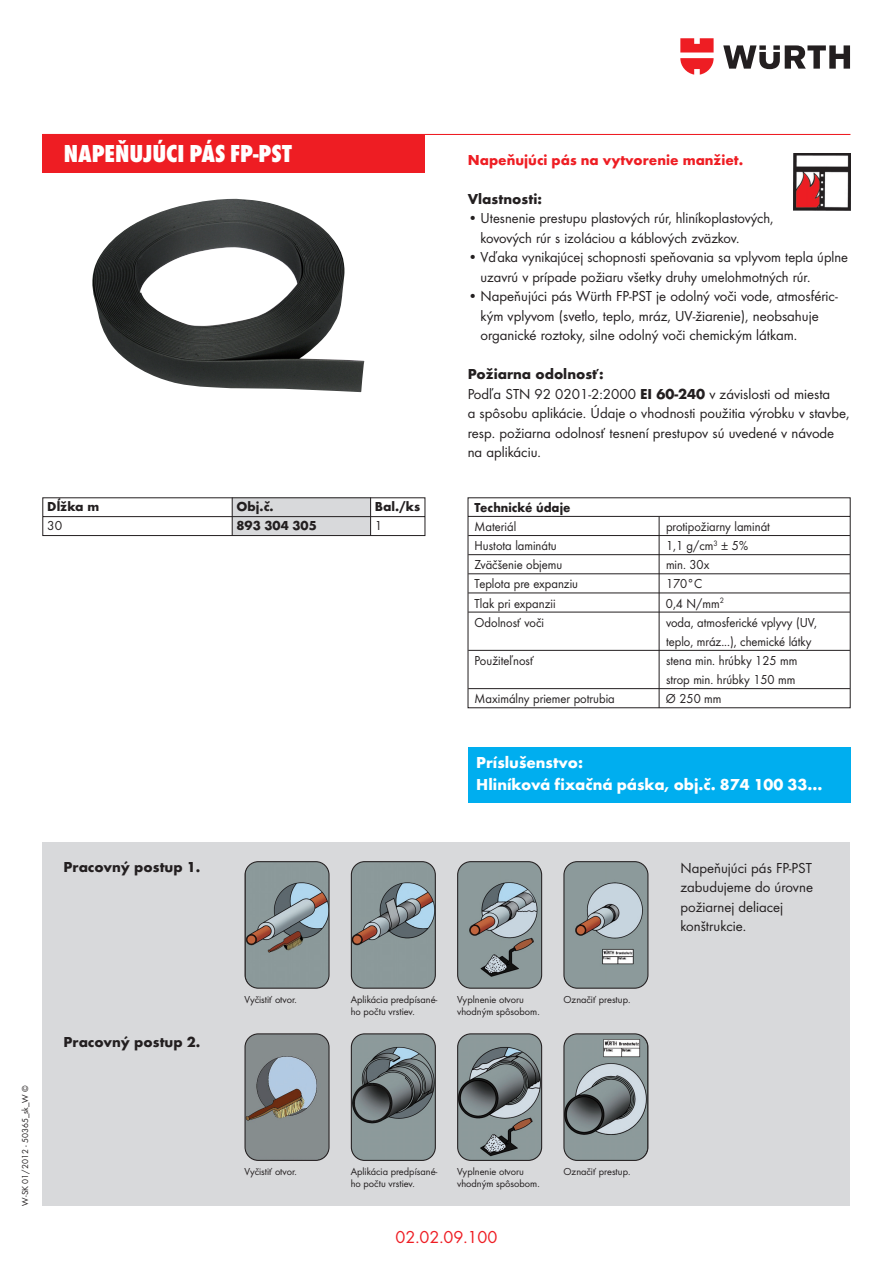
<style>
.page{position:relative;width:893px;height:1263px;background:#fff}
.page>*{position:absolute;margin:0;border:0;box-sizing:border-box;transform-origin:0 0}
.t1{font:800 condensed 25.5px "Wuerth";color:#fff}
.t2{font:18px "Wuerth";color:#ee1d23}
.t3{font:700 16.5px/21.8px "Wuerth";color:#fff}
.t4{font:15px/19.5px "Wuerth";color:#231f20}
.t5{font:700 15px "Wuerth";color:#231f20}
.t6{font:700 15px "Wuerth";color:#ee1d23}
.t7{font:13.5px/19.2px "Wuerth";color:#231f20;scale:.95 1}
.t8{font:700 13.5px "Wuerth";color:#231f20}
.t9{font:700 13.5px "Wuerth";color:#231f20;scale:.95 1}
.t10{font:13.5px "Wuerth";color:#231f20}
.t11{font:10.5px/12px "Wuerth";color:#231f20}
.t12{font:9px "Wuerth";color:#231f20}
.s1{font-weight:700}
</style>
<div class="page">
<svg style="left:723px;top:45px;width:127px;height:24px"></svg>
<svg style="left:680px;top:38px;width:34px;height:37px"></svg>
<hr style="left:43px;top:134px;width:807px;height:1px;background:#ee1d23">
<div style="left:43px;top:134px;width:382px;height:38px;background:#ee1d23"></div>
<div style="left:43px;top:842px;width:807px;height:363px;background:#d8d9db"></div>
<img style="left:92px;top:198px;width:272px;height:194px">
<svg style="left:42px;top:497px;width:383px;height:39px"></svg>
<hr style="left:232px;top:497px;width:1px;height:39px;background:#231f20">
<hr style="left:370px;top:497px;width:1px;height:39px;background:#231f20">
<svg style="left:351px;top:861px;width:85px;height:128px;background:#869093"></svg>
<svg style="left:457px;top:861px;width:85px;height:128px;background:#889294"></svg>
<svg style="left:563px;top:861px;width:85px;height:128px;background:#939d9f"></svg>
<svg style="left:351px;top:1033px;width:85px;height:128px;background:#758082"></svg>
<svg style="left:457px;top:1033px;width:85px;height:128px;background:#798284"></svg>
<svg style="left:563px;top:1033px;width:85px;height:128px"></svg>
<svg style="left:244px;top:861px;width:86px;height:128px;background:#889193"></svg>
<img style="left:793px;top:153px;width:57px;height:57px">
<svg style="left:244px;top:1033px;width:86px;height:128px;background:#878c8e"></svg>
<svg style="left:467px;top:497px;width:384px;height:211px"></svg>
<hr style="left:468px;top:535px;width:382px;height:1px;background:#231f20">
<hr style="left:468px;top:554px;width:382px;height:1px;background:#231f20">
<hr style="left:468px;top:573px;width:382px;height:1px;background:#231f20">
<hr style="left:468px;top:593px;width:382px;height:1px;background:#231f20">
<hr style="left:468px;top:612px;width:382px;height:1px;background:#231f20">
<hr style="left:468px;top:650px;width:382px;height:1px;background:#231f20">
<hr style="left:468px;top:688px;width:382px;height:1px;background:#231f20">
<hr style="left:659px;top:517px;width:1px;height:191px;background:#231f20">
<div style="left:468px;top:747px;width:382px;height:55px;background:#00aeef"></div>
<h1 class="t1" style="left:64px;top:138px;width:229px">NAPEŇUJÚCI PÁS FP-PST</h1>
<p class="t8" style="left:47px;top:498px;width:53px">Dĺžka m</p>
<p class="t8" style="left:237px;top:498px;width:39px">Obj.č.</p>
<p class="t8" style="left:375px;top:498px;width:47px">Bal./ks</p>
<p class="t10" style="left:47px;top:520px;width:16px">30</p>
<p class="t8" style="left:237px;top:517px;width:82px">893 304 305</p>
<p class="t10" style="left:375px;top:520px;width:9px">1</p>
<p class="t6" style="left:468px;top:151px;width:277px">Napeňujúci pás na vytvorenie manžiet.</p>
<p class="t5" style="left:468px;top:190px;width:76px">Vlastnosti:</p>
<p class="t4" style="left:480px;top:210px;width:295px;text-indent:-13px">• Utesnenie prestupu plastových rúr, hliníkoplastových, kovových rúr s izoláciou a káblových zväzkov.</p>
<p class="t4" style="left:480px;top:249px;width:369px;text-indent:-13px">• Vďaka vynikajúcej schopnosti speňovania sa vplyvom tepla úplne uzavrú v prípade požiaru všetky druhy umelohmotných rúr.</p>
<p class="t4" style="left:480px;top:288px;width:359px;text-indent:-13px">• Napeňujúci pás Würth FP-PST je odolný voči vode, atmosféric&shy;kým vplyvom (svetlo, teplo, mráz, UV-žiarenie), neobsahuje organické roztoky, silne odolný voči chemickým látkam.</p>
<p class="t4" style="left:468px;top:366px;width:383px"><span class="s1">Požiarna odolnosť:<br></span>Podľa STN 92 0201-2:2000 <span class="s1">EI 60-240</span> v závislosti od miesta<br>a spôsobu aplikácie. Údaje o vhodnosti použitia výrobku v stavbe, resp. požiarna odolnosť tesnení prestupov sú uvedené v návode na aplikáciu.</p>
<p class="t9" style="left:475px;top:499px;width:102px">Technické údaje</p>
<p class="t7" style="left:475px;top:518px;width:45px">Materiál</p>
<p class="t7" style="left:666px;top:518px;width:111px">protipožiarny laminát</p>
<p class="t7" style="left:475px;top:537px;width:88px">Hustota laminátu</p>
<p class="t7" style="left:666px;top:537px;width:88px">1,1 g/cm<sup>3</sup> ± 5%</p>
<p class="t7" style="left:475px;top:556px;width:94px">Zväčšenie objemu</p>
<p class="t7" style="left:666px;top:556px;width:47px">min. 30x</p>
<p class="t7" style="left:475px;top:575px;width:110px">Teplota pre expanziu</p>
<p class="t7" style="left:666px;top:575px;width:40px">170°C</p>
<p class="t7" style="left:475px;top:595px;width:87px">Tlak pri expanzii</p>
<p class="t7" style="left:666px;top:595px;width:63px">0,4 N/mm<sup>2</sup></p>
<p class="t7" style="left:475px;top:614px;width:75px">Odolnosť voči</p>
<p class="t7" style="left:666px;top:614px;width:160px">voda, atmosferické vplyvy (UV, teplo, mráz...), chemické látky</p>
<p class="t7" style="left:475px;top:652px;width:64px">Použiteľnosť</p>
<p class="t7" style="left:666px;top:652px;width:140px">stena min. hrúbky 125 mm strop min. hrúbky 150 mm</p>
<p class="t7" style="left:475px;top:690px;width:149px">Maximálny priemer potrubia</p>
<p class="t7" style="left:666px;top:690px;width:60px">Ø 250 mm</p>
<p class="t3" style="left:476px;top:752px;width:348px">Príslušenstvo:<br>Hliníková fixačná páska, obj.č. 874 100 33...</p>
<p class="t5" style="left:64px;top:858px;width:138px">Pracovný postup 1.</p>
<p class="t12" style="left:22px;top:1205px;width:122px;rotate:-90deg">W-SK 01/2012 - 50365_sk_W ©</p>
<p class="t5" style="left:64px;top:1033px;width:138px">Pracovný postup 2.</p>
<p class="t11" style="left:244px;top:994px;width:54px">Vyčistiť otvor.</p>
<p class="t11" style="left:244px;top:1167px;width:54px">Vyčistiť otvor.</p>
<p class="t11" style="left:351px;top:994px;width:88px">Aplikácia predpísané&shy;ho počtu vrstiev.</p>
<p class="t11" style="left:457px;top:994px;width:84px">Vyplnenie otvoru vhodným spôsobom.</p>
<p class="t11" style="left:563px;top:994px;width:69px">Označiť prestup.</p>
<p class="t4" style="left:680px;top:859px;width:134px">Napeňujúci pás FP-PST zabudujeme do úrovne požiarnej deliacej konštrukcie.</p>
<p class="t11" style="left:351px;top:1167px;width:88px">Aplikácia predpísané&shy;ho počtu vrstiev.</p>
<p class="t11" style="left:457px;top:1167px;width:84px">Vyplnenie otvoru vhodným spôsobom.</p>
<p class="t11" style="left:563px;top:1167px;width:69px">Označiť prestup.</p>
<p class="t2" style="left:396px;top:1229px;width:103px">02.02.09.100</p>
</div>
